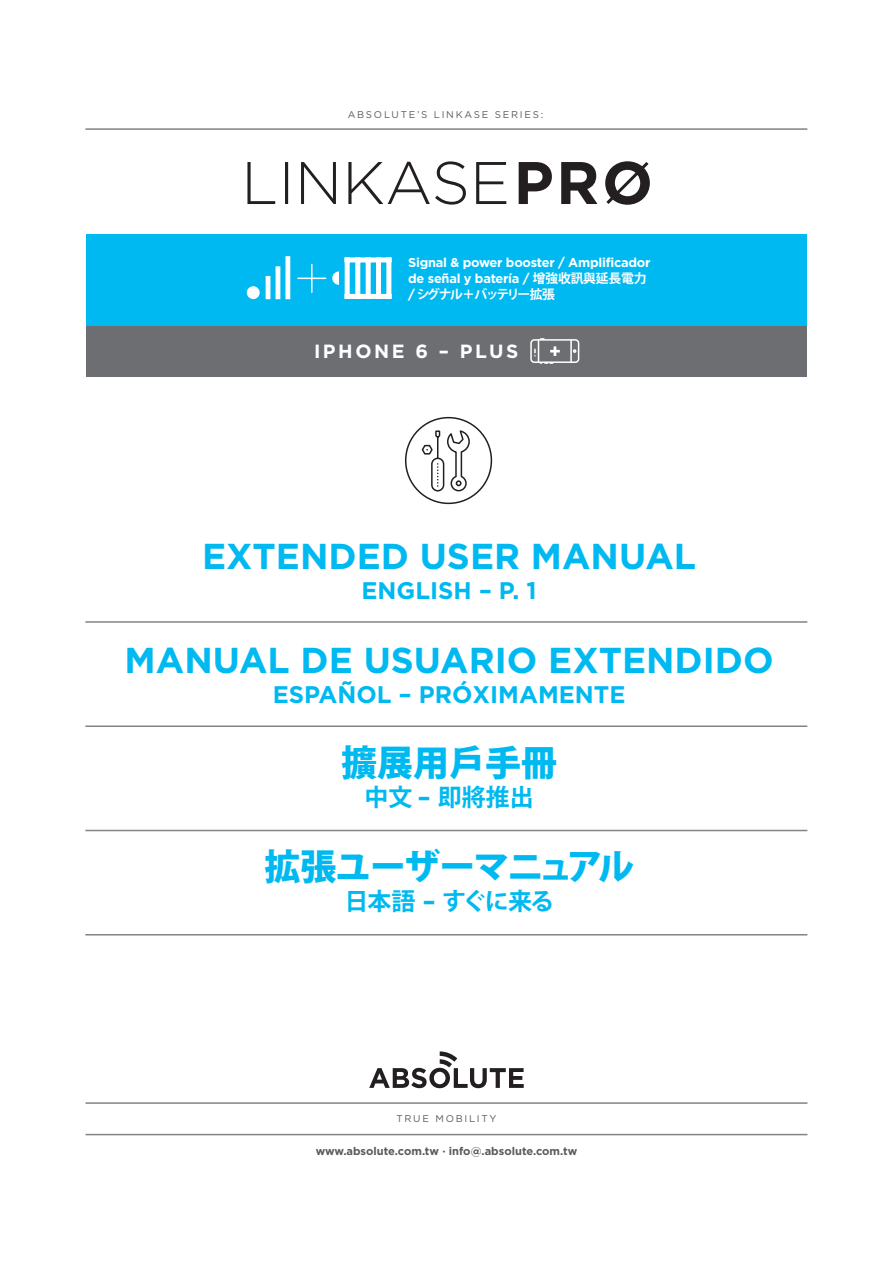
<style>
.page{position:relative;width:893px;height:1263px;background:#fff}
.page>*{position:absolute;margin:0;border:0;box-sizing:border-box;transform-origin:0 0}
.t1{font:700 36px "Gotham HTF";color:#00b9f1}
.t2{font:800 36px "Koz Go Pr 6 N";letter-spacing:-.05em;color:#00b9f1}
.t3{font:800 36px "Koz Go Pr 6 N";letter-spacing:-.03em;color:#00b9f1}
.t4{font:700 24px "Gotham HTF";color:#00b9f1}
.t5{font:700 24px "Koz Go Pr 6 N";letter-spacing:-.05em;color:#00b9f1}
.t6{font:700 24px "Koz Go Pr 6 N";letter-spacing:-.015em;color:#00b9f1}
.t7{font:700 19.05px "Gotham HTF";letter-spacing:.135em;color:#fff}
.t8{font:700 12.9px/15.8px "Gotham HTF";letter-spacing:-.02em;color:#fff}
.t9{font:700 12.9px "Koz Go Pr 6 N";letter-spacing:-.12em;color:#fff}
.t10{font:700 11.1px "Gotham HTF";color:#595a5c}
.t11{font:9.75px "Gotham HTF";letter-spacing:.18em;color:#595a5c}
.s1{font-family:"Koz Go Pr 6 N"}
.s2{font-family:"Gotham HTF"}
</style>
<div class="page">
<svg style="left:247px;top:161px;width:403px;height:44px"></svg>
<hr style="left:85px;top:128px;width:722px;height:2px;background:#828386">
<hr style="left:85px;top:621px;width:722px;height:2px;background:#828386">
<hr style="left:85px;top:725px;width:722px;height:2px;background:#828386">
<hr style="left:85px;top:830px;width:722px;height:1px;background:#828386">
<hr style="left:85px;top:934px;width:722px;height:1px;background:#828386">
<hr style="left:86px;top:1102px;width:721px;height:2px;background:#828386">
<hr style="left:86px;top:1134px;width:721px;height:1px;background:#828386">
<div style="left:86px;top:325px;width:721px;height:52px;background:#6d6e71"></div>
<div style="left:530px;top:339px;width:49px;height:24px;border:2px solid #fff;border-radius:3px"></div>
<svg style="left:573px;top:349px;width:3px;height:4px"></svg>
<hr style="left:570px;top:340px;width:2px;height:22px;background:#fff">
<svg style="left:534px;top:338px;width:26px;height:26px"></svg>
<div style="left:86px;top:234px;width:721px;height:91px;background:#00b9f1"></div>
<svg style="left:298px;top:278px;width:28px;height:1px"></svg>
<hr style="left:311px;top:264px;width:2px;height:28px;background:#fff">
<svg style="left:247px;top:256px;width:43px;height:43px"></svg>
<svg style="left:332px;top:257px;width:59px;height:42px"></svg>
<div style="left:405px;top:417px;width:87px;height:87px;border:2px solid #231f20;border-radius:50%"></div>
<svg style="left:421px;top:430px;width:49px;height:62px"></svg>
<svg style="left:369px;top:1051px;width:155px;height:37px"></svg>
<p class="t11" style="left:348px;top:109px;width:197px">ABSOLUTE’S LINKASE SERIES:</p>
<p class="t8" style="left:408px;top:254px;width:244px">Signal &amp; power booster / Amplificador de señal y batería / <span class="s1">增強收訊與延長電力</span></p>
<p class="t9" style="left:408px;top:286px;width:148px"><span class="s2">/</span> シグナル＋バッテリー拡張</p>
<h3 class="t7" style="left:314px;top:340px;width:206px">IPHONE 6 – PLUS</h3>
<h1 class="t1" style="left:202px;top:536px;width:495px">EXTENDED USER MANUAL</h1>
<h2 class="t4" style="left:361px;top:577px;width:177px">ENGLISH – P. 1</h2>
<h1 class="t1" style="left:125px;top:639px;width:650px">MANUAL DE USUARIO EXTENDIDO</h1>
<h2 class="t4" style="left:273px;top:680px;width:354px">ESPAÑOL – PRÓXIMAMENTE</h2>
<h1 class="t3" style="left:341px;top:743px;width:217px">擴展用戶手冊</h1>
<h2 class="t6" style="left:364px;top:784px;width:171px">中文 <span class="s2">–</span> 即將推出</h2>
<h1 class="t2" style="left:265px;top:846px;width:371px">拡張ユーザーマニュアル</h1>
<h2 class="t5" style="left:344px;top:887px;width:211px">日本語 <span class="s2">–</span> すぐに来る</h2>
<p class="t11" style="left:396px;top:1113px;width:102px">TRUE MOBILITY</p>
<p class="t10" style="left:316px;top:1144px;width:263px">www.absolute.com.tw · info@.absolute.com.tw</p>
</div>
